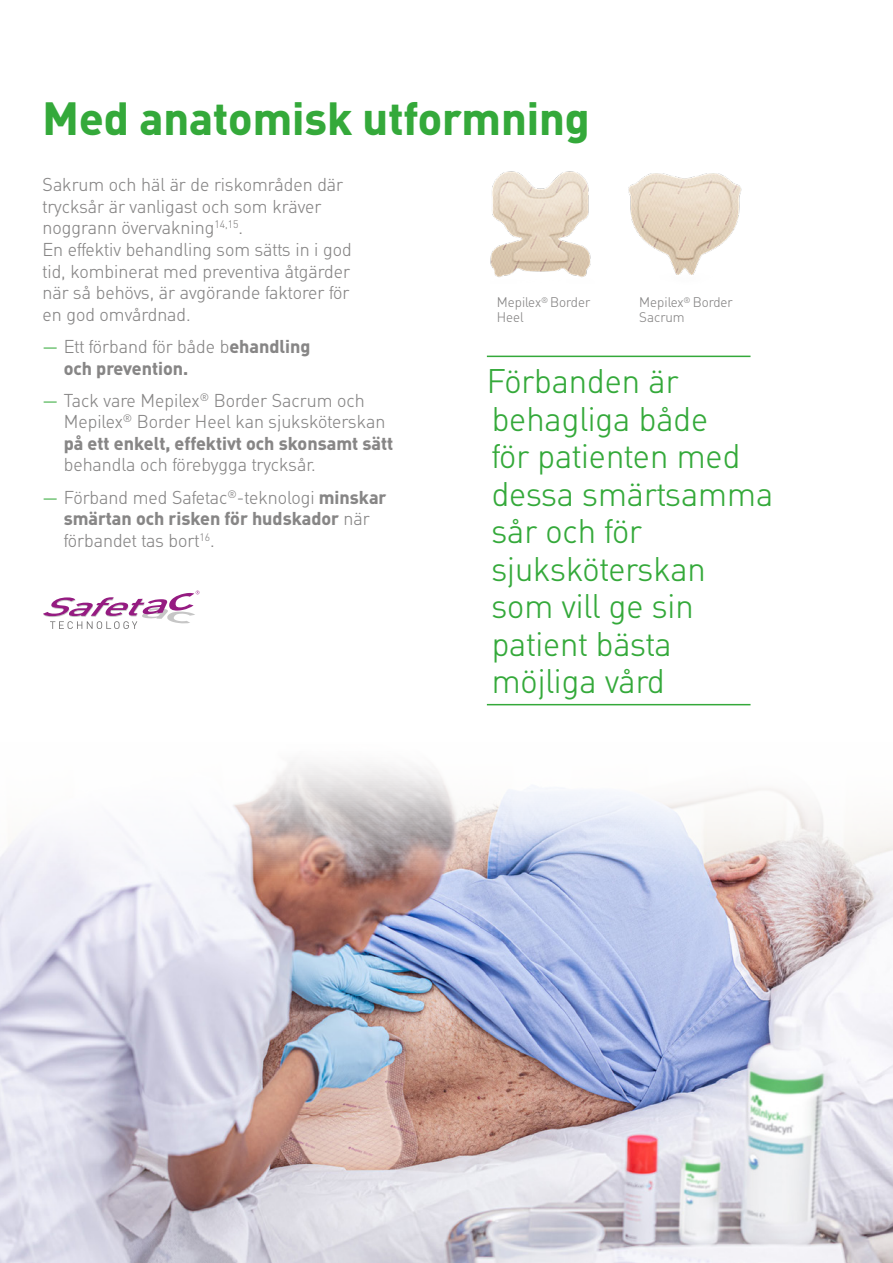
<style>
.page{position:relative;width:893px;height:1263px;background:#fff}
.page>*{position:absolute;margin:0;border:0;box-sizing:border-box;transform-origin:0 0}
.ParaStyle01-Radavstå{font:700 45px "MHC Din";color:#34a93a}
.ParaStyle09-Radavstå{font:300 33px/37.5px "MHC Din";color:#34a93a}
.ParaStyle01-Radavstå-2{font:300 18px/21.6px "MHC Din";color:#878686}
.ParaStyle07-Radavstå{font:300 18px/21.6px "MHC Din";color:#878686}
.ParaStyle01-Radavstå-3{font:700 18px/21.6px "MHC Din";color:#878686}
.ParaStyle08-Radavstå{font:300 13.5px/15px "MHC Din";color:#878686}
.s1{font-weight:300;color:#34a93a}
.s2{font-weight:300}
.s3{color:#34a93a}
.s4{font-weight:700}
</style>
<div class="page">
<img style="left:0;top:762px;width:893px;height:501px">
<hr style="left:487px;top:356px;width:263px;height:1px;background:#34a93a">
<hr style="left:487px;top:704px;width:263px;height:1px;background:#34a93a">
<img style="left:628px;top:173px;width:114px;height:102px">
<img style="left:490px;top:171px;width:101px;height:106px">
<svg style="left:43px;top:591px;width:156px;height:38px"></svg>
<p class="ParaStyle01-Radavstå" style="left:43px;top:91px;width:549px">Med anatomisk utformning</p>
<p class="ParaStyle01-Radavstå-2" style="left:43px;top:174px;width:302px">Sakrum och häl är de riskområden där trycksår är vanligast och som kräver noggrann övervakning<sup>14,15</sup>.</p>
<p class="ParaStyle01-Radavstå-2" style="left:43px;top:239px;width:311px">En effektiv behandling som sätts in i god tid, kombinerat med preventiva åtgärder när så behövs, är avgörande faktorer för en god omvårdnad.</p>
<p class="ParaStyle01-Radavstå-3" style="left:64px;top:335px;width:248px;text-indent:-21px"><span class="s1">—</span> <span class="s2">Ett förband för både b</span>ehandling och prevention.</p>
<p class="ParaStyle01-Radavstå-2" style="left:64px;top:390px;width:331px;text-indent:-21px"><span class="s3">—</span> Tack vare Mepilex<sup>®</sup> Border Sacrum och Mepilex<sup>®</sup> Border Heel kan sjuksköterskan <span class="s4">på ett enkelt, effektivt och skonsamt sätt </span>behandla och förebygga trycksår.</p>
<p class="ParaStyle07-Radavstå" style="left:64px;top:487px;width:324px;text-indent:-21px"><span class="s3">—</span> Förband med Safetac<sup>®</sup>-teknologi <span class="s4">minskar smärtan och risken för hudskador</span> när förbandet tas bort<sup>16</sup>.</p>
<p class="ParaStyle08-Radavstå" style="left:497px;top:295px;width:95px">Mepilex<sup>®</sup> Border<br>Heel</p>
<p class="ParaStyle08-Radavstå" style="left:639px;top:295px;width:95px">Mepilex<sup>®</sup> Border<br>Sacrum</p>
<p class="ParaStyle09-Radavstå" style="left:487px;top:363px;width:288px">Förbanden är behagliga både<br>för patienten med dessa smärtsamma sår och för sjuksköterskan<br>som vill ge sin patient bästa möjliga vård</p>
</div>
